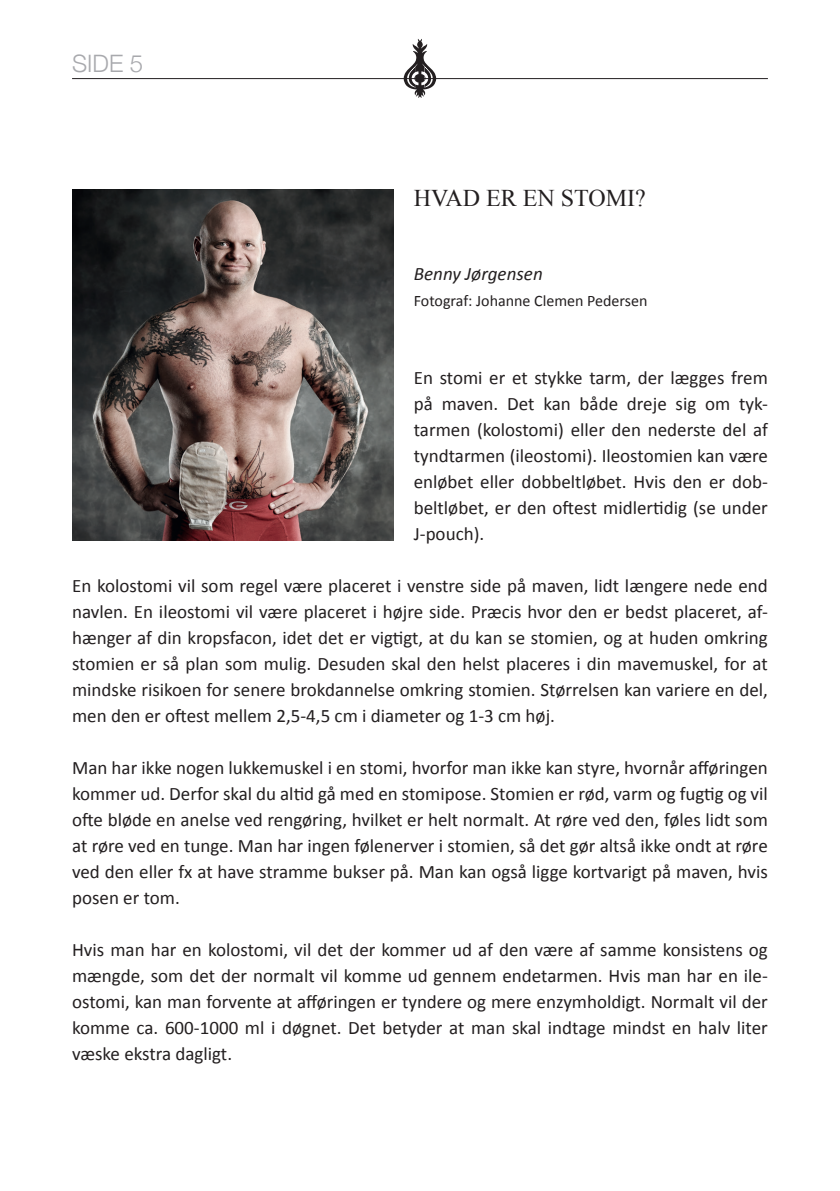
<style>
.page{position:relative;width:840px;height:1191px;background:#fff}
.page>*{position:absolute;margin:0;border:0;box-sizing:border-box;transform-origin:0 0}
.Overskrift{font:24px "Times New Roman";color:#231f20}
.t1{font:300 24px "Helvetica Neue";color:#a8a9ad}
.Brødtekst{font:19px/26px "Calibri";color:#231f20;text-align:justify}
.Brødtekst-2{font:italic 19px "Calibri";color:#231f20}
.Brødtekst-3{font:16px "Calibri";color:#231f20}
</style>
<div class="page">
<hr style="left:72px;top:78px;width:695px;height:1px;background:#231f20">
<svg style="left:403px;top:39px;width:33px;height:59px"></svg>
<img style="left:72px;top:190px;width:321px;height:350px">
<p class="t1" style="left:72px;top:44px;width:73px">SIDE 5</p>
<p class="Overskrift" style="left:413px;top:182px;width:233px">HVAD ER EN STOMI?</p>
<p class="Brødtekst-2" style="left:413px;top:262px;width:130px">Benny Jørgensen</p>
<p class="Brødtekst-3" style="left:413px;top:291px;width:235px">Fotograf: Johanne Clemen Pedersen</p>
<p class="Brødtekst" style="left:413px;top:364px;width:355px">En stomi er et stykke tarm, der lægges frem på maven. Det kan både dreje sig om tyk&shy;tarmen (kolostomi) eller den nederste del af tyndtarmen (ileostomi). Ileostomien kan være enløbet eller dobbeltløbet. Hvis den er dob&shy;beltløbet, er den oftest midlertidig (se under J-pouch).</p>
<p class="Brødtekst" style="left:72px;top:572px;width:697px">En kolostomi vil som regel være placeret i venstre side på maven, lidt længere nede end navlen. En ileostomi vil være placeret i højre side. Præcis hvor den er bedst placeret, af&shy;hænger af din kropsfacon, idet det er vigtigt, at du kan se stomien, og at huden omkring stomien er så plan som mulig. Desuden skal den helst placeres i din mavemuskel, for at mindske risikoen for senere brokdannelse omkring stomien. Størrelsen kan variere en del, men den er oftest mellem 2,5-4,5 cm i diameter og 1-3 cm høj.</p>
<p class="Brødtekst" style="left:72px;top:754px;width:697px">Man har ikke nogen lukkemuskel i en stomi, hvorfor man ikke kan styre, hvornår afføringen kommer ud. Derfor skal du altid gå med en stomipose. Stomien er rød, varm og fugtig og vil ofte bløde en anelse ved rengøring, hvilket er helt normalt. At røre ved den, føles lidt som at røre ved en tunge. Man har ingen følenerver i stomien, så det gør altså ikke ondt at røre ved den eller fx at have stramme bukser på. Man kan også ligge kortvarigt på maven, hvis posen er tom.</p>
<p class="Brødtekst" style="left:72px;top:936px;width:697px">Hvis man har en kolostomi, vil det der kommer ud af den være af samme konsistens og mængde, som det der normalt vil komme ud gennem endetarmen. Hvis man har en ile&shy;ostomi, kan man forvente at afføringen er tyndere og mere enzymholdigt. Normalt vil der komme ca. 600-1000 ml i døgnet. Det betyder at man skal indtage mindst en halv liter væske ekstra dagligt.</p>
</div>
